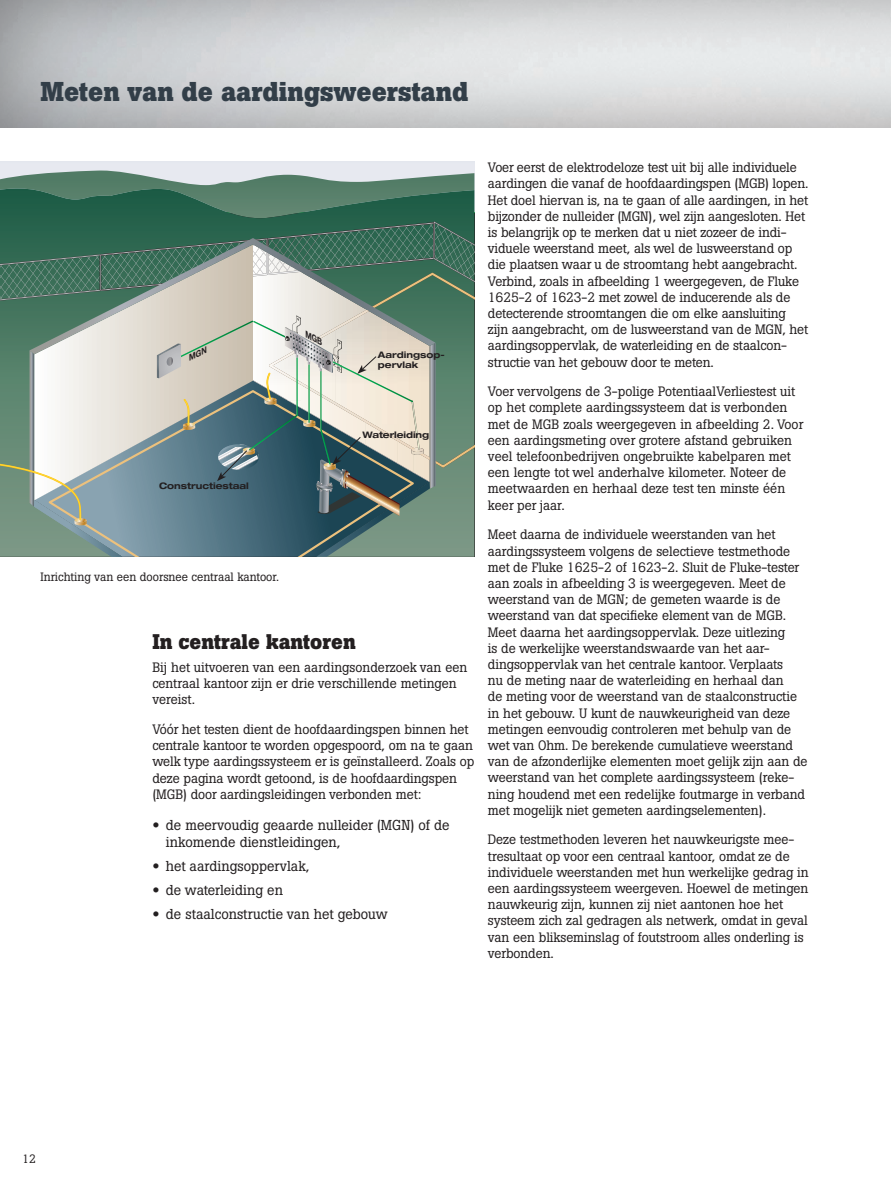
<style>
.page{position:relative;width:891px;height:1188px;background:#fff}
.page>*{position:absolute;margin:0;border:0;box-sizing:border-box;transform-origin:0 0}
.t1{font:700 27px "Boton Pro";color:#323e48}
.t2{font:700 21px "Boton Pro";color:#231f20}
.t3{font:14.25px/17.2px "Boton Pro";color:#231f20}
.t4{font:13.5px/16.2px "Boton Pro";letter-spacing:-.005em;color:#231f20}
.t5{font:12px "Boton Pro";color:#231f20}
.t6{font:700 expanded 9px/10.5px "Helvetica Neue LT Pro";color:#231f20}
.s1{font-family:"Helvetica Neue LT Std";font-weight:700;font-stretch:expanded}
</style>
<div class="page">
<div style="left:0;top:0;width:891px;height:129px;background:#231f20;opacity:.5"></div>
<div style="left:0;top:162px;width:474px;height:50px;background:#e7e9f0"></div>
<svg style="left:0;top:171px;width:474px;height:386px;background:#80988e"></svg>
<h1 class="t1" style="left:40px;top:74px;width:429px">Meten van de aardingsweerstand</h1>
<p class="t6" style="left:378px;top:349px;width:68px">Aardingsop&shy;pervlak</p>
<p class="t6" style="left:159px;top:481px;width:91px">Constructiestaal</p>
<p class="t5" style="left:40px;top:569px;width:240px">Inrichting van een doorsnee centraal kantoor.</p>
<p class="t6" style="left:363px;top:429px;width:68px">Waterleiding</p>
<h2 class="t2" style="left:152px;top:628px;width:205px">In centrale kantoren</h2>
<p class="t4" style="left:152px;top:659px;width:316px">Bij het uitvoeren van een aardingsonderzoek van een centraal kantoor zijn er drie verschillende metingen vereist.</p>
<p class="t4" style="left:152px;top:721px;width:324px">Vóór het testen dient de hoofdaardingspen binnen het centrale kantoor te worden opgespoord, om na te gaan welk type aardingssysteem er is geïnstalleerd. Zoals op deze pagina wordt getoond, is de hoofdaardingspen (MGB) door aardingsleidingen verbonden met:</p>
<p class="t3" style="left:166px;top:816px;width:285px;text-indent:-13px"><span class="s1">•</span> de meervoudig geaarde nulleider (MGN) of de inkomende dienstleidingen,</p>
<p class="t3" style="left:152px;top:857px;width:159px"><span class="s1">•</span> het aardingsoppervlak,</p>
<p class="t3" style="left:152px;top:881px;width:132px"><span class="s1">•</span> de waterleiding en</p>
<p class="t3" style="left:152px;top:905px;width:237px"><span class="s1">•</span> de staalconstructie van het gebouw</p>
<p class="t4" style="left:488px;top:159px;width:322px">Voer eerst de elektrodeloze test uit bij alle individuele aardingen die vanaf de hoofdaardingspen (MGB) lopen.<br>Het doel hiervan is, na te gaan of alle aardingen, in het bijzonder de nulleider (MGN), wel zijn aangesloten. Het is belangrijk op te merken dat u niet zozeer de indi&shy;viduele weerstand meet, als wel de lusweerstand op die plaatsen waar u de stroomtang hebt aangebracht.<br>Verbind, zoals in afbeelding 1 weergegeven, de Fluke 1625-2 of 1623-2 met zowel de inducerende als de detecterende stroomtangen die om elke aansluiting zijn aangebracht, om de lusweerstand van de MGN, het aardingsoppervlak, de waterleiding en de staalcon&shy;structie van het gebouw door te meten.</p>
<p class="t4" style="left:488px;top:383px;width:317px">Voer vervolgens de 3-polige PotentiaalVerliestest uit op het complete aardingssysteem dat is verbonden met de MGB zoals weergegeven in afbeelding 2. Voor een aardingsmeting over grotere afstand gebruiken veel telefoonbedrijven ongebruikte kabelparen met een lengte tot wel anderhalve kilometer. Noteer de meetwaarden en herhaal deze test ten minste één keer per jaar.</p>
<p class="t4" style="left:488px;top:527px;width:321px">Meet daarna de individuele weerstanden van het aardingssysteem volgens de selectieve testmethode met de Fluke 1625-2 of 1623-2. Sluit de Fluke-tester aan zoals in afbeelding 3 is weergegeven. Meet de weerstand van de MGN; de gemeten waarde is de weerstand van dat specifieke element van de MGB.<br>Meet daarna het aardingsoppervlak. Deze uitlezing<br>is de werkelijke weerstandswaarde van het aar&shy;dingsoppervlak van het centrale kantoor. Verplaats<br>nu de meting naar de waterleiding en herhaal dan<br>de meting voor de weerstand van de staalconstructie in het gebouw. U kunt de nauwkeurigheid van deze metingen eenvoudig controleren met behulp van de wet van Ohm. De berekende cumulatieve weerstand van de afzonderlijke elementen moet gelijk zijn aan de weerstand van het complete aardingssysteem (reke&shy;ning houdend met een redelijke foutmarge in verband met mogelijk niet gemeten aardingselementen).</p>
<p class="t4" style="left:488px;top:832px;width:322px">Deze testmethoden leveren het nauwkeurigste mee&shy;tresultaat op voor een centraal kantoor, omdat ze de individuele weerstanden met hun werkelijke gedrag in een aardingssysteem weergeven. Hoewel de metingen nauwkeurig zijn, kunnen zij niet aantonen hoe het systeem zich zal gedragen als netwerk, omdat in geval van een blikseminslag of foutstroom alles onderling is verbonden.</p>
<p class="t5" style="left:22px;top:1151px;width:15px">12</p>
</div>
